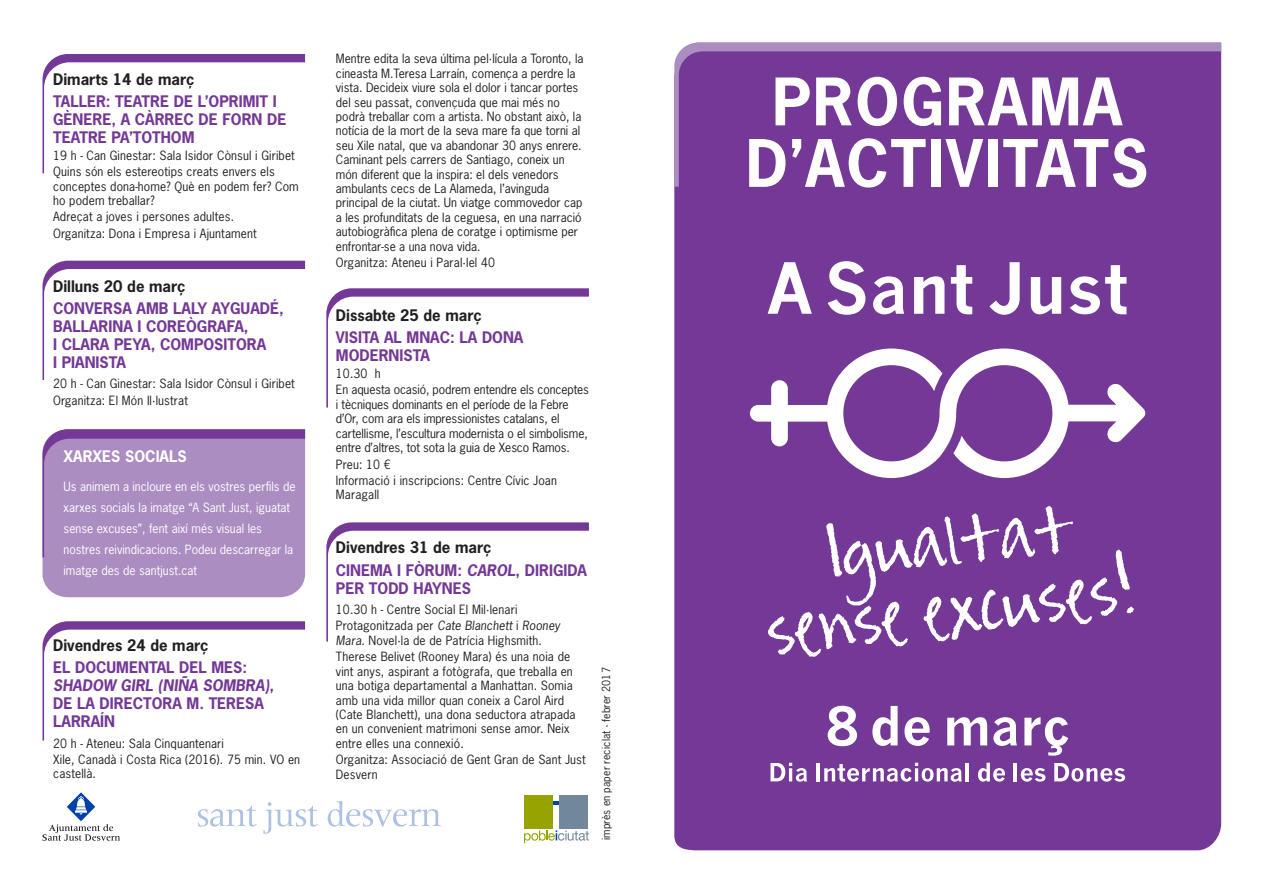
<style>
.page{position:relative;width:1263px;height:893px;background:#fff}
.page>*{position:absolute;margin:0;border:0;box-sizing:border-box;transform-origin:0 0}
.t1{font:700 61.5px/61.5px "News Gothic Std";letter-spacing:.03em;color:#fff;text-align:center}
.Titol-Lila{font:700 15px/18px "News Gothic Std";color:#743896}
.Dia_hora{font:700 15px "News Gothic Std";color:#231f20}
.Titol-Lila-2{font:700 15px "News Gothic Std";color:#fff}
.Preu_i_mes_info{font:12px/14.4px "News Gothic Std";color:#231f20}
.Preu_i_mes_info-2{font:12px/21px "News Gothic Std";color:#fff}
.text{font:10.5px "News Gothic Std";letter-spacing:.01em;color:#231f20}
.s1{font-style:italic}
</style>
<div class="page">
<svg style="left:42px;top:54px;width:263px;height:119px"></svg>
<svg style="left:42px;top:261px;width:263px;height:119px"></svg>
<svg style="left:42px;top:621px;width:263px;height:120px"></svg>
<svg style="left:326px;top:288px;width:263px;height:120px"></svg>
<svg style="left:326px;top:522px;width:263px;height:120px"></svg>
<svg style="left:198px;top:806px;width:59px;height:21px"></svg>
<svg style="left:263px;top:802px;width:55px;height:32px"></svg>
<svg style="left:328px;top:801px;width:113px;height:26px"></svg>
<svg style="left:42px;top:792px;width:78px;height:49px"></svg>
<svg style="left:553px;top:801px;width:6px;height:4px"></svg>
<div style="left:524px;top:795px;width:29px;height:34px;background:#97a300"></div>
<div style="left:559px;top:795px;width:28px;height:34px;background:#71879b"></div>
<svg style="left:524px;top:830px;width:65px;height:13px"></svg>
<div style="left:674px;top:187px;width:547px;height:663px;background:#743896"></div>
<svg style="left:828px;top:706px;width:29px;height:40px"></svg>
<svg style="left:872px;top:706px;width:25px;height:40px"></svg>
<svg style="left:904px;top:717px;width:26px;height:29px"></svg>
<svg style="left:947px;top:717px;width:40px;height:28px"></svg>
<svg style="left:993px;top:717px;width:24px;height:29px"></svg>
<svg style="left:1024px;top:717px;width:44px;height:39px"></svg>
<svg style="left:770px;top:763px;width:37px;height:19px"></svg>
<hr style="left:816px;top:763px;width:4px;height:18px;background:#fff">
<svg style="left:824px;top:763px;width:138px;height:19px"></svg>
<hr style="left:966px;top:763px;width:3px;height:18px;background:#fff">
<svg style="left:978px;top:763px;width:27px;height:19px"></svg>
<hr style="left:1014px;top:763px;width:3px;height:18px;background:#fff">
<svg style="left:1021px;top:768px;width:24px;height:14px"></svg>
<svg style="left:1054px;top:763px;width:71px;height:19px"></svg>
<svg style="left:750px;top:348px;width:396px;height:130px;fill:#743896"></svg>
<svg style="left:768px;top:506px;width:366px;height:151px;background:#8854a5"></svg>
<svg style="left:768px;top:262px;width:44px;height:52px"></svg>
<svg style="left:827px;top:261px;width:38px;height:54px"></svg>
<svg style="left:873px;top:276px;width:31px;height:38px"></svg>
<svg style="left:914px;top:276px;width:30px;height:38px"></svg>
<svg style="left:951px;top:265px;width:21px;height:49px"></svg>
<svg style="left:989px;top:262px;width:31px;height:53px"></svg>
<svg style="left:1031px;top:277px;width:30px;height:37px"></svg>
<svg style="left:1070px;top:265px;width:56px;height:49px"></svg>
<svg style="left:674px;top:43px;width:547px;height:144px;background:#773d99"></svg>
<svg style="left:43px;top:429px;width:262px;height:168px;background:#a888be"></svg>
<p class="Dia_hora" style="left:53px;top:69px;width:143px">Dimarts 14 de març</p>
<p class="Titol-Lila" style="left:53px;top:92px;width:235px">TALLER: TEATRE DE L’OPRIMIT I<br>GÈNERE, A CÀRREC DE FORN DE<br>TEATRE PA’TOTHOM</p>
<p class="Preu_i_mes_info" style="left:53px;top:148px;width:243px">19 h - Can Ginestar: Sala Isidor Cònsul i Giribet</p>
<p class="Preu_i_mes_info" style="left:53px;top:164px;width:247px">Quins són els estereotips creats envers els conceptes dona-home? Què en podem fer? Com ho podem treballar?</p>
<p class="Preu_i_mes_info" style="left:53px;top:210px;width:182px">Adreçat a joves i persones adultes.</p>
<p class="Preu_i_mes_info" style="left:53px;top:226px;width:205px">Organitza: Dona i Empresa i Ajuntament</p>
<p class="Dia_hora" style="left:53px;top:276px;width:134px">Dilluns 20 de març</p>
<p class="Titol-Lila" style="left:53px;top:299px;width:232px">CONVERSA AMB LALY AYGUADÉ,<br>BALLARINA I COREÒGRAFA,<br>I CLARA PEYA, COMPOSITORA<br>I PIANISTA</p>
<p class="Preu_i_mes_info" style="left:53px;top:377px;width:243px">20 h - Can Ginestar: Sala Isidor Cònsul i Giribet</p>
<p class="Preu_i_mes_info" style="left:53px;top:393px;width:136px">Organitza: El Món Il·lustrat</p>
<p class="Titol-Lila-2" style="left:64px;top:446px;width:125px">XARXES SOCIALS</p>
<p class="Preu_i_mes_info-2" style="left:64px;top:476px;width:233px">Us animem a incloure en els vostres perfils de xarxes socials la imatge “A Sant Just, iguatat sense excuses”, fent així més visual les nostres reivindicacions. Podeu descarregar la imatge des de santjust.cat</p>
<p class="Dia_hora" style="left:53px;top:635px;width:157px">Divendres 24 de març</p>
<p class="Titol-Lila" style="left:53px;top:658px;width:223px">EL DOCUMENTAL DEL MES:<br><span class="s1">SHADOW GIRL (NIÑA SOMBRA)</span>,<br>DE LA DIRECTORA M. TERESA<br>LARRAÍN</p>
<p class="Preu_i_mes_info" style="left:53px;top:736px;width:172px">20 h - Ateneu: Sala Cinquantenari</p>
<p class="Preu_i_mes_info" style="left:53px;top:752px;width:248px">Xile, Canadà i Costa Rica (2016). 75 min. VO en castellà.</p>
<p class="Preu_i_mes_info" style="left:336px;top:52px;width:249px">Mentre edita la seva última pel·lícula a Toronto, la cineasta M.Teresa Larraín, comença a perdre la vista. Decideix viure sola el dolor i tancar portes del seu passat, convençuda que mai més no podrà treballar com a artista. No obstant això, la notícia de la mort de la seva mare fa que torni al seu Xile natal, que va abandonar 30 anys enrere.<br>Caminant pels carrers de Santiago, coneix un món diferent que la inspira: el dels venedors ambulants cecs de La Alameda, l’avinguda principal de la ciutat. Un viatge commovedor cap a les profunditats de la ceguesa, en una narració autobiogràfica plena de coratge i optimisme per enfrontar-se a una nova vida.</p>
<p class="Preu_i_mes_info" style="left:336px;top:255px;width:161px">Organitza: Ateneu i Paral·lel 40</p>
<p class="Dia_hora" style="left:336px;top:305px;width:147px">Dissabte 25 de març</p>
<p class="Titol-Lila" style="left:336px;top:328px;width:189px">VISITA AL MNAC: LA DONA<br>MODERNISTA</p>
<p class="Preu_i_mes_info" style="left:336px;top:366px;width:46px">10.30 h</p>
<p class="Preu_i_mes_info" style="left:336px;top:383px;width:254px">En aquesta ocasió, podrem entendre els conceptes i tècniques dominants en el període de la Febre d’Or, com ara els impressionistes catalans, el cartellisme, l’escultura modernista o el simbolisme, entre d’altres, tot sota la guia de Xesco Ramos.</p>
<p class="Preu_i_mes_info" style="left:336px;top:457px;width:56px">Preu: 10 €</p>
<p class="Preu_i_mes_info" style="left:336px;top:473px;width:223px">Informació i inscripcions: Centre Cívic Joan<br>Maragall</p>
<p class="Dia_hora" style="left:336px;top:538px;width:157px">Divendres 31 de març</p>
<p class="Titol-Lila" style="left:336px;top:561px;width:253px">CINEMA I FÒRUM: <span class="s1">CAROL</span>, DIRIGIDA<br>PER TODD HAYNES</p>
<p class="Preu_i_mes_info" style="left:336px;top:602px;width:183px">10.30 h - Centre Social El Mil·lenari</p>
<p class="Preu_i_mes_info" style="left:336px;top:619px;width:226px">Protagonitzada per <span class="s1">Cate Blanchett</span> i <span class="s1">Rooney<br>Mara</span>. Novel·la de de Patrícia Highsmith.</p>
<p class="Preu_i_mes_info" style="left:336px;top:649px;width:241px">Therese Belivet (Rooney Mara) és una noia de vint anys, aspirant a fotògrafa, que treballa en una botiga departamental a Manhattan. Somia amb una vida millor quan coneix a Carol Aird (Cate Blanchett), una dona seductora atrapada en un convenient matrimoni sense amor. Neix entre elles una connexió.</p>
<p class="Preu_i_mes_info" style="left:336px;top:752px;width:251px">Organitza: Associació de Gent Gran de Sant Just<br>Desvern</p>
<p class="text" style="left:600px;top:840px;width:174px;rotate:-90deg">imprès en paper reciclat - febrer 2017</p>
<p class="t1" style="left:746px;top:70px;width:404px">PROGRAMA<br>D’ACTIVITATS</p>
</div>
